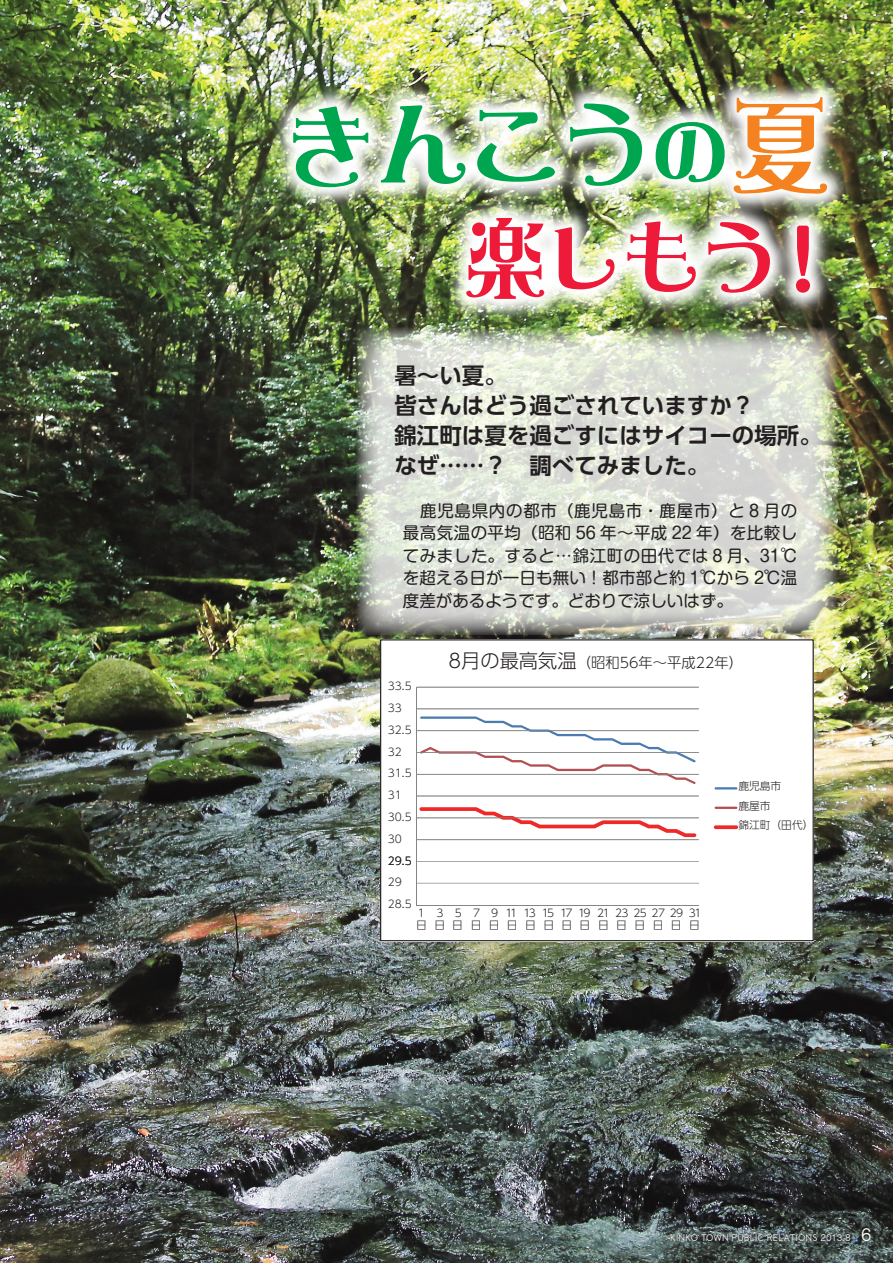
<style>
.page{position:relative;width:893px;height:1263px;background:#fff}
.page>*{position:absolute;margin:0;border:0;box-sizing:border-box;transform-origin:0 0}
.t1{font:105px "DF Yu Ga So W7 90 pv RKSJ H";color:#00a54f}
.t2{font:90px "DF Yu Ga So W7 90 pv RKSJ H";color:#ed1a3a}
.t3{font:700 22.5px/30px "UD Shin Go Pro De";color:#231f20}
.t4{font:16.5px/22.5px "Shin M Go Pr 6";letter-spacing:.01em;color:#231f20;text-align:justify}
.t5{font:14.25px "UD Shin Go Pro Light 90 pv RKSJ H";color:#231f20}
.t6{font:10.65px/19.4px "UD Shin Go Pro Light 90 pv RKSJ H";color:#231f20}
.t7{font:10.65px/11.9px "UD Shin Go Pro Light 90 pv RKSJ H";letter-spacing:.54em;color:#231f20}
.t8{font:500 8.55px "MOG Romaji B";letter-spacing:.02em;color:#fff}
.s1{font-size:90px}
.s2{color:#f58220}
.s3{font-size:19.35px}
.s4{font-size:15.9px}
</style>
<div class="page">
<img style="left:0;top:0;width:893px;height:1263px">
<svg style="left:356px;top:327px;width:482px;height:308px;background:#d3d6cc"></svg>
<img style="left:270px;top:73px;width:578px;height:246px">
<div style="left:381px;top:640px;width:432px;height:301px;background:#fff"></div>
<div style="left:380px;top:639px;width:434px;height:302px;border:1px solid #231f20"></div>
<hr style="left:416px;top:687px;width:1px;height:186px;background:#838588">
<svg style="left:420px;top:716px;width:276px;height:68px"></svg>
<svg style="left:419px;top:807px;width:277px;height:30px"></svg>
<hr style="left:715px;top:787px;width:22px;height:2px;background:#4b7bb0">
<hr style="left:715px;top:807px;width:22px;height:2px;background:#b34e51">
<svg style="left:714px;top:825px;width:24px;height:4px"></svg>
<hr style="left:417px;top:883px;width:282px;height:1px;background:#838588">
<hr style="left:417px;top:861px;width:282px;height:1px;background:#838588">
<hr style="left:417px;top:839px;width:282px;height:1px;background:#838588">
<hr style="left:417px;top:817px;width:282px;height:1px;background:#838588">
<hr style="left:417px;top:796px;width:282px;height:1px;background:#838588">
<hr style="left:417px;top:774px;width:282px;height:1px;background:#838588">
<hr style="left:417px;top:752px;width:282px;height:1px;background:#838588">
<hr style="left:417px;top:730px;width:282px;height:1px;background:#838588">
<hr style="left:417px;top:708px;width:282px;height:1px;background:#838588">
<hr style="left:417px;top:687px;width:282px;height:1px;background:#838588">
<hr style="left:416px;top:844px;width:1px;height:61px;background:#838588">
<hr style="left:417px;top:905px;width:282px;height:1px;background:#838588">
<h1 class="t1" style="left:278px;top:94px;width:554px">きんこう<span class="s1">の</span><span class="s2">夏</span></h1>
<h2 class="t2" style="left:460px;top:214px;width:389px">楽しもう！</h2>
<h3 class="t3" style="left:394px;top:360px;width:429px">暑〜い夏。<br>皆さんはどう過ごされていますか？<br>錦江町は夏を過ごすにはサイコーの場所。なぜ……？　調べてみました。</h3>
<p class="t4" style="left:403px;top:498px;width:396px">　鹿児島県内の都市（鹿児島市・鹿屋市）と 8 月の最高気温の平均（昭和 56 年〜平成 22 年）を比較してみました。すると…錦江町の田代では 8 月、31℃を超える日が一日も無い！都市部と約 1℃から 2℃温度差があるようです。どおりで涼しいはず。</p>
<p class="t6" style="left:388px;top:676px;width:25px">33.5</p>
<p class="t6" style="left:388px;top:698px;width:16px">33</p>
<p class="t6" style="left:388px;top:719px;width:25px">32.5</p>
<p class="t6" style="left:388px;top:741px;width:16px">32</p>
<p class="t6" style="left:388px;top:763px;width:25px">31.5</p>
<p class="t6" style="left:388px;top:785px;width:16px">31</p>
<p class="t6" style="left:388px;top:807px;width:25px">30.5</p>
<p class="t6" style="left:388px;top:828px;width:16px">30</p>
<p class="t6" style="left:388px;top:850px;width:25px">29.5</p>
<p class="t6" style="left:388px;top:872px;width:16px">29</p>
<p class="t5" style="left:448px;top:651px;width:296px"><span class="s3">8月の最高気温</span>（昭和56年～平成22年）</p>
<p class="t6" style="left:738px;top:776px;width:76px">鹿児島市<br>鹿屋市<br>錦江町（田代）</p>
<p class="t6" style="left:388px;top:894px;width:25px">28.5</p>
<p class="t7" style="left:416px;top:907px;width:287px">1 3 5 7 9 11 13151719 212325272931日日日日日日日日日日日日日日日日</p>
<p class="t8" style="left:670px;top:1232px;width:203px">KINKO TOWN PUBLIC RELATIONS 2013.8 <span class="s4">6</span></p>
</div>
